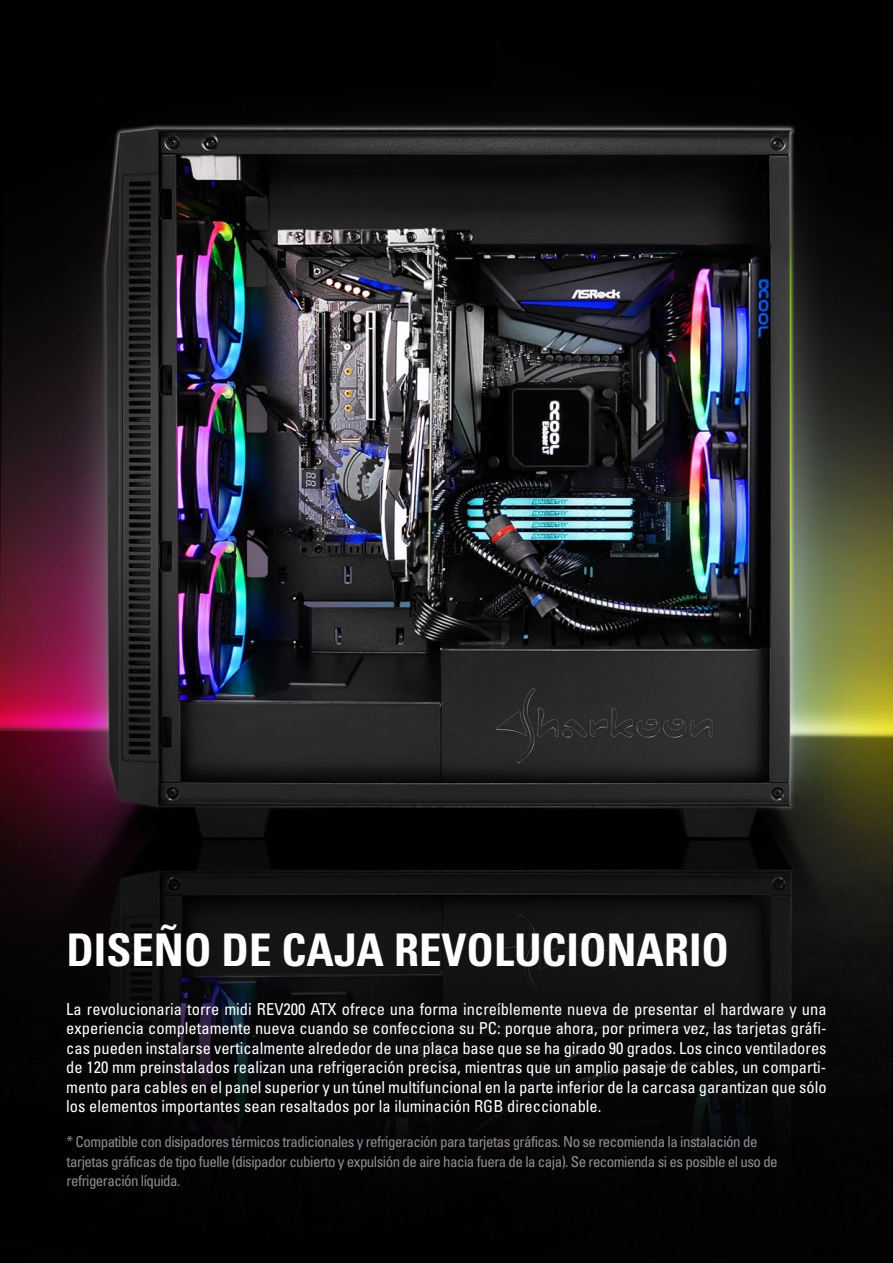
<style>
.page{position:relative;width:893px;height:1263px;background:#fff}
.page>*{position:absolute;margin:0;border:0;box-sizing:border-box;transform-origin:0 0}
.t1{font:700 condensed 45px "Univers";color:#fff}
.t2{font:condensed 16.5px/19.5px "Univers";color:#fff;text-align:justify}
.t3{font:condensed 15px/19.5px "Univers";letter-spacing:-.035em;color:#fff}
</style>
<div class="page">
<img style="left:0;top:0;width:893px;height:1263px">
<h1 class="t1" style="left:66px;top:923px;width:664px">DISEÑO DE CAJA REVOLUCIONARIO</h1>
<p class="t2" style="left:66px;top:999px;width:762px">La revolucionaria torre midi REV200 ATX ofrece una forma increíblemente nueva de presentar el hardware y una experiencia completamente nueva cuando se confecciona su PC: porque ahora, por primera vez, las tarjetas gráfi&shy;cas pueden instalarse verticalmente alrededor de una placa base que se ha girado 90 grados. Los cinco ventiladores de 120 mm preinstalados realizan una refrigeración precisa, mientras que un amplio pasaje de cables, un comparti&shy;mento para cables en el panel superior y un túnel multifuncional en la parte inferior de la carcasa garantizan que sólo los elementos importantes sean resaltados por la iluminación RGB direccionable.</p>
<p class="t3" style="left:67px;top:1132px;width:713px">* Compatible con disipadores térmicos tradicionales y refrigeración para tarjetas gráficas. No se recomienda la instalación de tarjetas gráficas de tipo fuelle (disipador cubierto y expulsión de aire hacia fuera de la caja). Se recomienda si es posible el uso de refrigeración líquida.</p>
</div>
